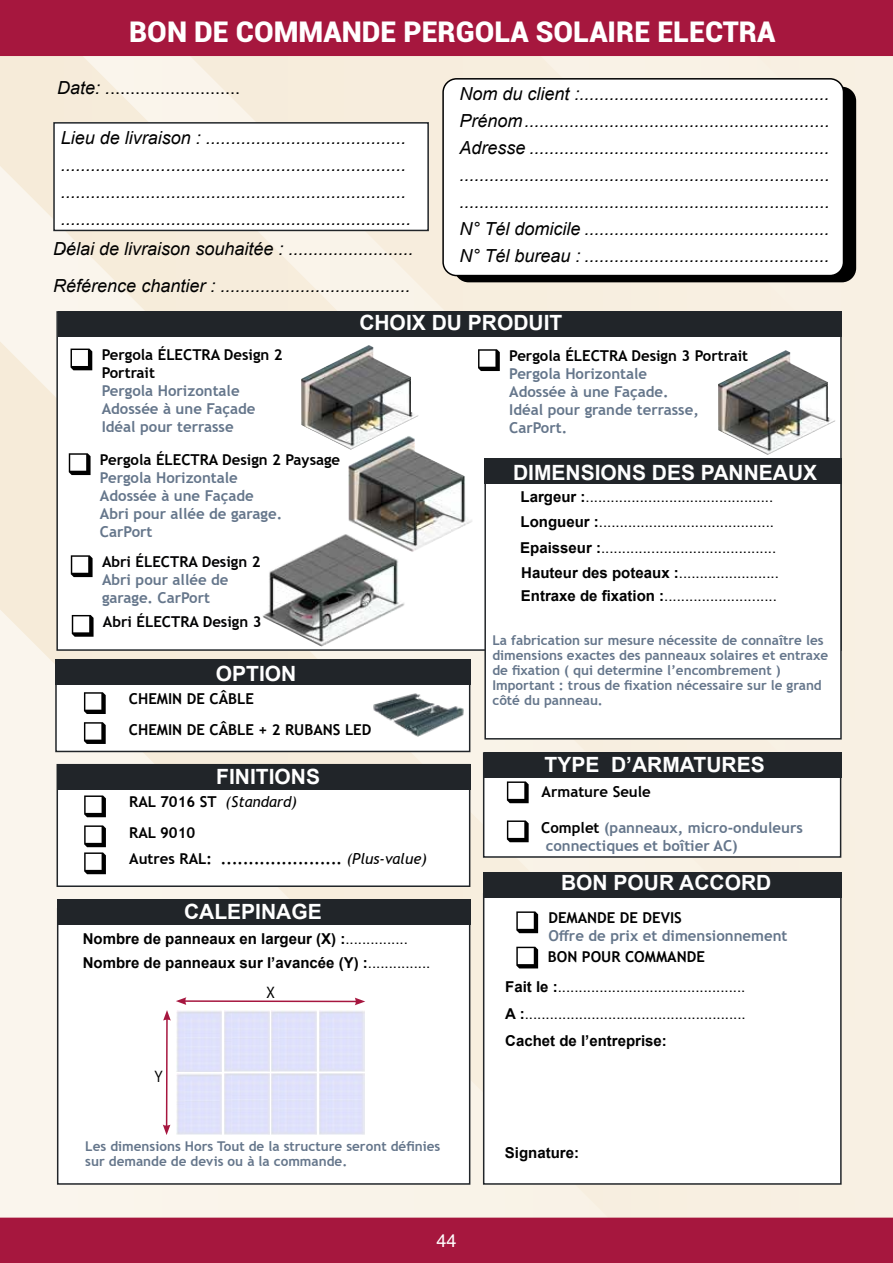
<style>
.page{position:relative;width:893px;height:1263px;background:#f8f0e3}
.page>*{position:absolute;margin:0;border:0;box-sizing:border-box;transform-origin:0 0}
.t1{font:900 28.5px "Roboto";color:#fff}
.t2{font:700 21px "Arial";color:#fff}
.t3{font:italic 18px/27px "Arial";color:#000;text-align:justify}
.t4{font:18px "Arial";color:#000}
.t5{font:18px "Switzerland Plain";color:#fff}
.t6{font:15px/24.3px "Arial";color:#000}
.t7{font:700 15px/18px "Trebuchet MS";color:#65768b}
.t8{font:700 15px/26px "Trebuchet MS";color:#000}
.t9{font:700 15px "Arial";color:#000}
.t10{font:700 15px "Trebuchet MS";color:#020203}
.t11{font:italic 15px "Trebuchet MS";color:#000}
.t12{font:15px "Switzerland Condensed";color:#000}
.t13{font:700 13.5px/15px "Trebuchet MS";color:#65768b}
.s1{font-style:italic}
.s2{font-weight:700}
.s3{font-weight:700;font-style:normal}
.s4{font-weight:400;font-style:italic}
.s5{font-weight:400}
.s6{color:#000}
</style>
<div class="page">
<div style="left:0;top:1217px;width:893px;height:46px;background:#a6173e"></div>
<div style="left:0;top:0;width:893px;height:56px;background:#a6173e"></div>
<div style="left:56px;top:311px;width:786px;height:340px;background:#fff;border:2px solid #212529"></div>
<div style="left:53px;top:122px;width:376px;height:109px;background:#fff;border:2px solid #212529"></div>
<div style="left:484px;top:894px;width:357px;height:290px;background:#fff"></div>
<div style="left:483px;top:893px;width:359px;height:292px;border:2px solid #212529"></div>
<div style="left:483px;top:872px;width:359px;height:25px;background:#212529"></div>
<div style="left:455px;top:87px;width:400px;height:195px;background:#000;border-radius:14px"></div>
<div style="left:454px;top:87px;width:402px;height:195px;border:2px solid #000;border-radius:14px"></div>
<div style="left:443px;top:79px;width:400px;height:197px;background:#fff;border-radius:13px"></div>
<div style="left:442px;top:78px;width:402px;height:198px;border:2px solid #000;border-radius:13px"></div>
<div style="left:58px;top:311px;width:784px;height:25px;background:#212529"></div>
<div style="left:57px;top:764px;width:413px;height:123px;background:#fff;border:2px solid #212529"></div>
<svg style="left:57px;top:908px;width:413px;height:277px;background:#f5f5fa"></svg>
<div style="left:58px;top:764px;width:412px;height:25px;background:#212529"></div>
<div style="left:57px;top:900px;width:413px;height:25px;background:#212529"></div>
<svg style="left:84px;top:795px;width:22px;height:22px"></svg>
<svg style="left:84px;top:825px;width:22px;height:49px"></svg>
<hr style="left:184px;top:1000px;width:173px;height:2px;background:#a6163f">
<svg style="left:355px;top:998px;width:10px;height:7px"></svg>
<hr style="left:166px;top:1018px;width:2px;height:109px;background:#a6163f">
<svg style="left:163px;top:1124px;width:7px;height:11px"></svg>
<svg style="left:163px;top:997px;width:23px;height:23px"></svg>
<div style="left:55px;top:671px;width:415px;height:81px;background:#fff;border:2px solid #212529"></div>
<div style="left:56px;top:659px;width:415px;height:26px;background:#212529"></div>
<div style="left:484px;top:477px;width:358px;height:262px;background:#fff;border:2px solid #212529"></div>
<div style="left:484px;top:458px;width:358px;height:26px;background:#212529"></div>
<svg style="left:84px;top:692px;width:22px;height:22px"></svg>
<svg style="left:84px;top:722px;width:22px;height:22px"></svg>
<svg style="left:516px;top:911px;width:22px;height:22px"></svg>
<svg style="left:516px;top:947px;width:22px;height:21px"></svg>
<div style="left:483px;top:752px;width:358px;height:106px;background:#fff;border:2px solid #212529"></div>
<div style="left:484px;top:752px;width:357px;height:26px;background:#212529"></div>
<svg style="left:507px;top:820px;width:22px;height:22px"></svg>
<svg style="left:507px;top:781px;width:22px;height:22px"></svg>
<img style="left:373px;top:702px;width:91px;height:35px">
<svg style="left:382px;top:693px;width:80px;height:11px"></svg>
<img style="left:348px;top:450px;width:124px;height:102px">
<img style="left:262px;top:533px;width:143px;height:114px">
<img style="left:301px;top:345px;width:117px;height:105px">
<svg style="left:71px;top:349px;width:21px;height:21px"></svg>
<svg style="left:69px;top:453px;width:22px;height:22px"></svg>
<svg style="left:71px;top:555px;width:22px;height:22px"></svg>
<svg style="left:478px;top:349px;width:22px;height:22px"></svg>
<img style="left:718px;top:350px;width:117px;height:105px">
<svg style="left:72px;top:615px;width:22px;height:22px"></svg>
<h1 class="t1" style="left:129px;top:12px;width:648px">BON DE COMMANDE PERGOLA SOLAIRE ELECTRA</h1>
<p class="t4" style="left:57px;top:76px;width:185px"><span class="s1">Date: .</span>..........................</p>
<p class="t3" style="left:61px;top:124px;width:352px;text-align:left">Lieu de livraison : ........................................ ..................................................................... ..................................................................... ......................................................................</p>
<p class="t3" style="left:53px;top:236px;width:362px">Délai de livraison souhaitée : .........................</p>
<p class="t3" style="left:61px;top:232px;width:12px">..</p>
<p class="t3" style="left:53px;top:273px;width:359px">Référence chantier : ......................................</p>
<p class="t3" style="left:459px;top:80px;width:372px">Nom du client :..................................................<br>Prénom.............................................................<br>Adresse ............................................................ .......................................................................... ..........................................................................<br>N° Tél domicile .................................................<br>N° Tél bureau : .................................................</p>
<p class="t8" style="left:102px;top:346px;width:183px;line-height:18px">Pergola ÉLECTRA Design 2<br>Portrait</p>
<p class="t7" style="left:102px;top:382px;width:155px">Pergola Horizontale<br>Adossée à une Façade<br>Idéal pour terrasse</p>
<p class="t8" style="left:100px;top:447px;width:242px">Pergola ÉLECTRA Design 2 Paysage</p>
<p class="t7" style="left:100px;top:469px;width:184px">Pergola Horizontale<br>Adossée à une Façade<br>Abri pour allée de garage.<br>CarPort</p>
<p class="t10" style="left:102px;top:552px;width:160px">Abri ÉLECTRA Design 2</p>
<p class="t7" style="left:102px;top:571px;width:128px">Abri pour allée de garage. CarPort</p>
<p class="t10" style="left:103px;top:612px;width:160px">Abri ÉLECTRA Design 3</p>
<p class="t2" style="left:359px;top:308px;width:205px">CHOIX DU PRODUIT</p>
<p class="t8" style="left:509px;top:343px;width:240px">Pergola ÉLECTRA Design 3 Portrait</p>
<p class="t7" style="left:509px;top:365px;width:191px">Pergola Horizontale<br>Adossée à une Façade.<br>Idéal pour grande terrasse,<br>CarPort.</p>
<p class="t2" style="left:513px;top:458px;width:306px">DIMENSIONS DES PANNEAUX</p>
<p class="t6" style="left:521px;top:485px;width:255px"><span class="s2">Largeur :</span>.............................................<br><span class="s2">Longueur :</span>..........................................</p>
<p class="t6" style="left:520px;top:535px;width:258px"><span class="s2">Epaisseur :</span>..........................................</p>
<p class="t6" style="left:521px;top:560px;width:259px"><span class="s2">Hauteur des poteaux :</span>........................</p>
<p class="t6" style="left:521px;top:584px;width:257px"><span class="s2">Entraxe de fixation :</span>...........................</p>
<p class="t2" style="left:216px;top:659px;width:82px">OPTION</p>
<p class="t8" style="left:129px;top:683px;width:244px;line-height:31px">CHEMIN DE CÂBLE<br>CHEMIN DE CÂBLE + 2 RUBANS LED</p>
<p class="t2" style="left:216px;top:761px;width:105px">FINITIONS</p>
<p class="t11" style="left:129px;top:792px;width:169px"><span class="s3">RAL 7016 ST</span> (Standard)</p>
<p class="t8" style="left:129px;top:819px;width:299px">RAL 9010<br>Autres RAL: ...................... <span class="s4">(Plus-value)</span></p>
<p class="t2" style="left:184px;top:897px;width:139px">CALEPINAGE</p>
<p class="t9" style="left:83px;top:928px;width:327px">Nombre de panneaux en largeur (X) :<span class="s5">...............</span></p>
<p class="t9" style="left:83px;top:953px;width:349px">Nombre de panneaux sur l’avancée (Y) :<span class="s5">...............</span></p>
<p class="t12" style="left:154px;top:1067px;width:10px">Y</p>
<p class="t12" style="left:266px;top:983px;width:10px">X</p>
<p class="t13" style="left:85px;top:1138px;width:357px">Les dimensions Hors Tout de la structure seront définies sur demande de devis ou à la commande.</p>
<p class="t5" style="left:436px;top:1230px;width:22px">44</p>
<p class="t13" style="left:492px;top:633px;width:337px">La fabrication sur mesure nécessite de connaître les dimensions exactes des panneaux solaires et entraxe de fixation ( qui determine l’encombrement )<br>Important : trous de fixation nécessaire sur le grand côté du panneau.</p>
<p class="t2" style="left:545px;top:750px;width:222px">TYPE D’ARMATURES</p>
<p class="t8" style="left:542px;top:778px;width:111px">Armature Seule</p>
<p class="t7" style="left:546px;top:818px;width:259px;text-indent:-5px"><span class="s6">Complet</span> (panneaux, micro-onduleurs connectiques et boîtier AC)</p>
<p class="t2" style="left:561px;top:868px;width:212px">BON POUR ACCORD</p>
<p class="t8" style="left:548px;top:904px;width:135px">DEMANDE DE DEVIS</p>
<p class="t7" style="left:548px;top:926px;width:241px">Offre de prix et dimensionnement</p>
<p class="t8" style="left:548px;top:943px;width:158px">BON POUR COMMANDE</p>
<p class="t6" style="left:505px;top:972px;width:242px;line-height:27.5px"><span class="s2">Fait le :</span>.............................................<br><span class="s2">A :</span>.....................................................</p>
<p class="t9" style="left:505px;top:1030px;width:163px">Cachet de l’entreprise:</p>
<p class="t9" style="left:505px;top:1142px;width:76px">Signature:</p>
</div>
